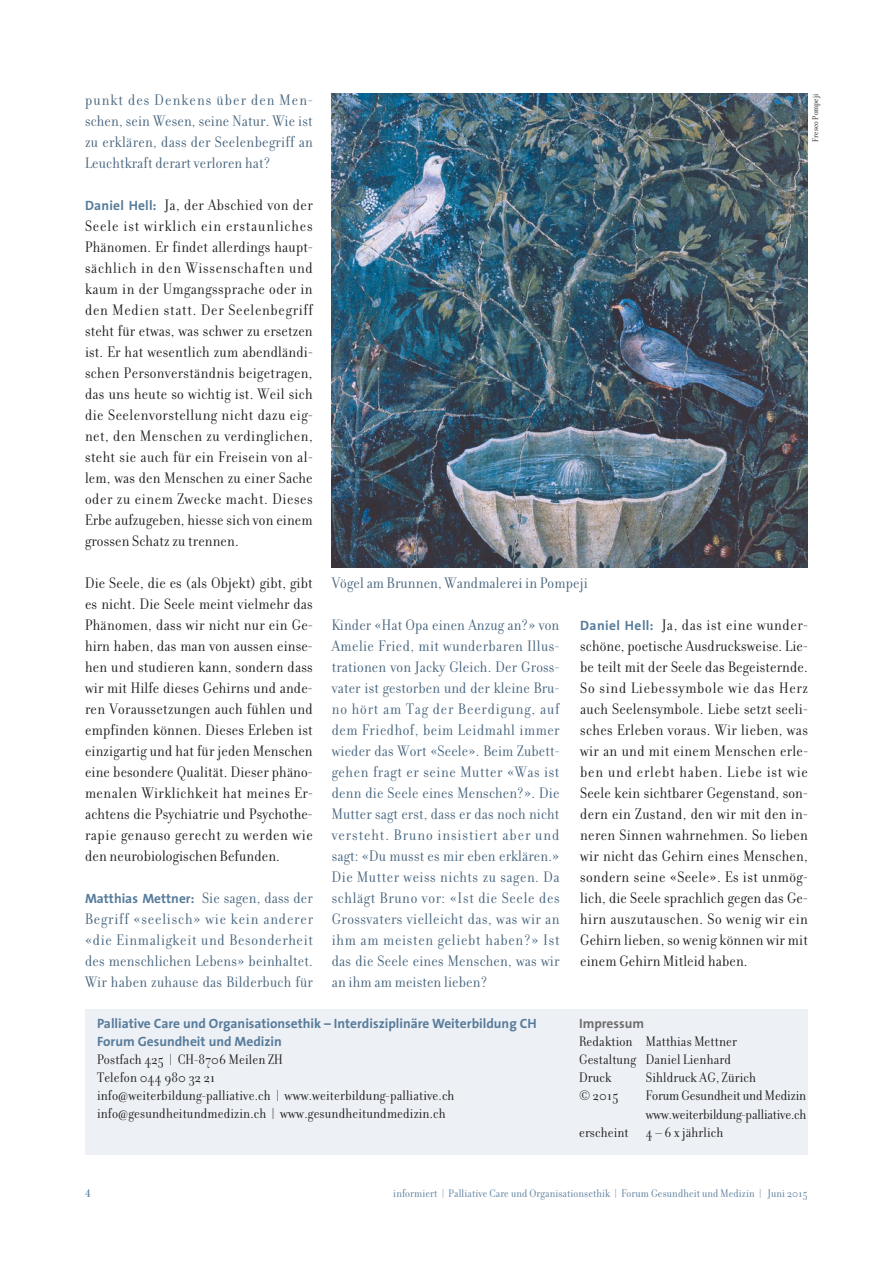
<style>
.page{position:relative;width:893px;height:1263px;background:#fff}
.page>*{position:absolute;margin:0;border:0;box-sizing:border-box;transform-origin:0 0}
.t1{font:16.5px/21px "Filosofia Grand";letter-spacing:.01em;color:#1a1a18;text-align:justify}
.t2{font:16.5px/21px "Filosofia Grand";letter-spacing:.015em;color:#44627b;text-align:justify}
.t3{font:16.5px "Filosofia Grand All SC";color:#577c9b}
.t4{font:15px/18px "Filosofia Grand";letter-spacing:.01em;color:#1a1a18}
.t5{font:15px "Filosofia Grand";letter-spacing:-.01em;color:#1a1a18}
.t6{font:700 13.5px/18px "The Sans";color:#577c9b}
.t7{font:700 13.5px "The Sans";color:#6f6f6e}
.t8{font:12px "Filosofia Grand";letter-spacing:.01em;color:#577c9b}
.t9{font:9px "Filosofia Grand";letter-spacing:.01em;color:#1a1a18}
.s1{font-family:"The Sans";font-weight:700;font-size:13.5px;color:#577c9b}
.s2{font-family:"Filosofia Grand";font-weight:400;font-size:16.5px;color:#44627b}
</style>
<div class="page">
<div style="left:85px;top:1009px;width:723px;height:145px;background:#edf0f5"></div>
<img style="left:332px;top:94px;width:476px;height:473px">
<p class="t9" style="left:812px;top:142px;width:50px;rotate:-90deg">Fresco Pompeji</p>
<p class="t2" style="left:85px;top:91px;width:229px">punkt des Denkens über den Men&shy;schen, sein Wesen, seine Natur. Wie ist zu erklären, dass der Seelenbegriff an Leuchtkraft derart verloren hat?</p>
<p class="t1" style="left:85px;top:196px;width:229px"><span class="s1">Daniel Hell:</span> Ja, der Abschied von der Seele ist wirklich ein erstaunliches Phänomen. Er findet allerdings haupt&shy;sächlich in den Wissenschaften und kaum in der Umgangssprache oder in den Medien statt. Der Seelenbegriff steht für etwas, was schwer zu ersetzen ist. Er hat wesentlich zum abendländi&shy;schen Personverständnis beigetragen, das uns heute so wichtig ist. Weil sich die Seelenvorstellung nicht dazu eig&shy;net, den Menschen zu verdinglichen, steht sie auch für ein Freisein von al&shy;lem, was den Menschen zu einer Sache oder zu einem Zwecke macht. Dieses Erbe aufzugeben, hiesse sich von einem grossen Schatz zu trennen.</p>
<p class="t1" style="left:85px;top:574px;width:229px">Die Seele, die es (als Objekt) gibt, gibt es nicht. Die Seele meint vielmehr das Phänomen, dass wir nicht nur ein Ge&shy;hirn haben, das man von aussen einse&shy;hen und studieren kann, sondern dass wir mit Hilfe dieses Gehirns und ande&shy;ren Voraussetzungen auch fühlen und empfinden können. Dieses Erleben ist einzigartig und hat für jeden Menschen eine besondere Qualität. Dieser phäno&shy;menalen Wirklichkeit hat meines Er&shy;achtens die Psychiatrie und Psychothe&shy;rapie genauso gerecht zu werden wie den neurobiologischen Befunden.</p>
<p class="t6" style="left:85px;top:891px;width:229px">Matthias Mettner: <span class="s2">Sie sagen, dass der</span></p>
<p class="t2" style="left:85px;top:910px;width:229px">Begriff «seelisch» wie kein anderer «die Einmaligkeit und Besonderheit des menschlichen Lebens» beinhaltet.<br>Wir haben zuhause das Bilderbuch für</p>
<p class="t2" style="left:332px;top:574px;width:258px">Vögel am Brunnen, Wandmalerei in Pompeji</p>
<p class="t2" style="left:332px;top:616px;width:229px">Kinder «Hat Opa einen Anzug an?» von Amelie Fried, mit wunderbaren Illus&shy;trationen von Jacky Gleich. Der Gross&shy;vater ist gestorben und der kleine Bru&shy;no hört am Tag der Beerdigung, auf dem Friedhof, beim Leidmahl immer wieder das Wort «Seele». Beim Zubett&shy;gehen fragt er seine Mutter «Was ist denn die Seele eines Menschen?». Die Mutter sagt erst, dass er das noch nicht versteht. Bruno insistiert aber und sagt: «Du musst es mir eben erklären.» Die Mutter weiss nichts zu sagen. Da schlägt Bruno vor: «Ist die Seele des Grossvaters vielleicht das, was wir an ihm am meisten geliebt haben?» Ist das die Seele eines Menschen, was wir an ihm am meisten lieben?</p>
<p class="t1" style="left:580px;top:616px;width:229px"><span class="s1">Daniel Hell:</span> Ja, das ist eine wunder&shy;schöne, poetische Ausdrucksweise. Lie&shy;be teilt mit der Seele das Begeisternde.<br>So sind Liebessymbole wie das Herz auch Seelensymbole. Liebe setzt seeli&shy;sches Erleben voraus. Wir lieben, was wir an und mit einem Menschen erle&shy;ben und erlebt haben. Liebe ist wie Seele kein sichtbarer Gegenstand, son&shy;dern ein Zustand, den wir mit den in&shy;neren Sinnen wahrnehmen. So lieben wir nicht das Gehirn eines Menschen, sondern seine «Seele». Es ist unmög&shy;lich, die Seele sprachlich gegen das Ge&shy;hirn auszutauschen. So wenig wir ein Gehirn lieben, so wenig können wir mit einem Gehirn Mitleid haben.</p>
<p class="t6" style="left:97px;top:1016px;width:441px">Palliative Care und Organisationsethik – Interdisziplinäre Weiterbildung CH<br>Forum Gesundheit und Medizin</p>
<p class="t4" style="left:97px;top:1052px;width:359px">Postfach 425 | CH-8706 Meilen ZH<br>Telefon 044 980 32 21<br>info@weiterbildung-palliative.ch | www.weiterbildung-palliative.ch info@gesundheitundmedizin.ch | www.gesundheitundmedizin.ch</p>
<p class="t7" style="left:579px;top:1019px;width:67px">Impressum</p>
<p class="t4" style="left:579px;top:1035px;width:159px">Redaktion Matthias Mettner<br>Gestaltung Daniel Lienhard<br>Druck</p>
<p class="t4" style="left:646px;top:1071px;width:112px">Sihldruck AG, Zürich</p>
<p class="t4" style="left:579px;top:1089px;width:41px">© 2015</p>
<p class="t4" style="left:646px;top:1089px;width:162px">Forum Gesundheit und Medizin</p>
<p class="t5" style="left:646px;top:1109px;width:162px">www.weiterbildung-palliative.ch</p>
<p class="t4" style="left:579px;top:1125px;width:146px">erscheint 4 – 6 x jährlich</p>
<p class="t3" style="left:85px;top:1186px;width:7px">4</p>
<p class="t8" style="left:393px;top:1189px;width:416px">informiert | Palliative Care und Organisationsethik | Forum Gesundheit und Medizin | Juni 2015</p>
</div>
